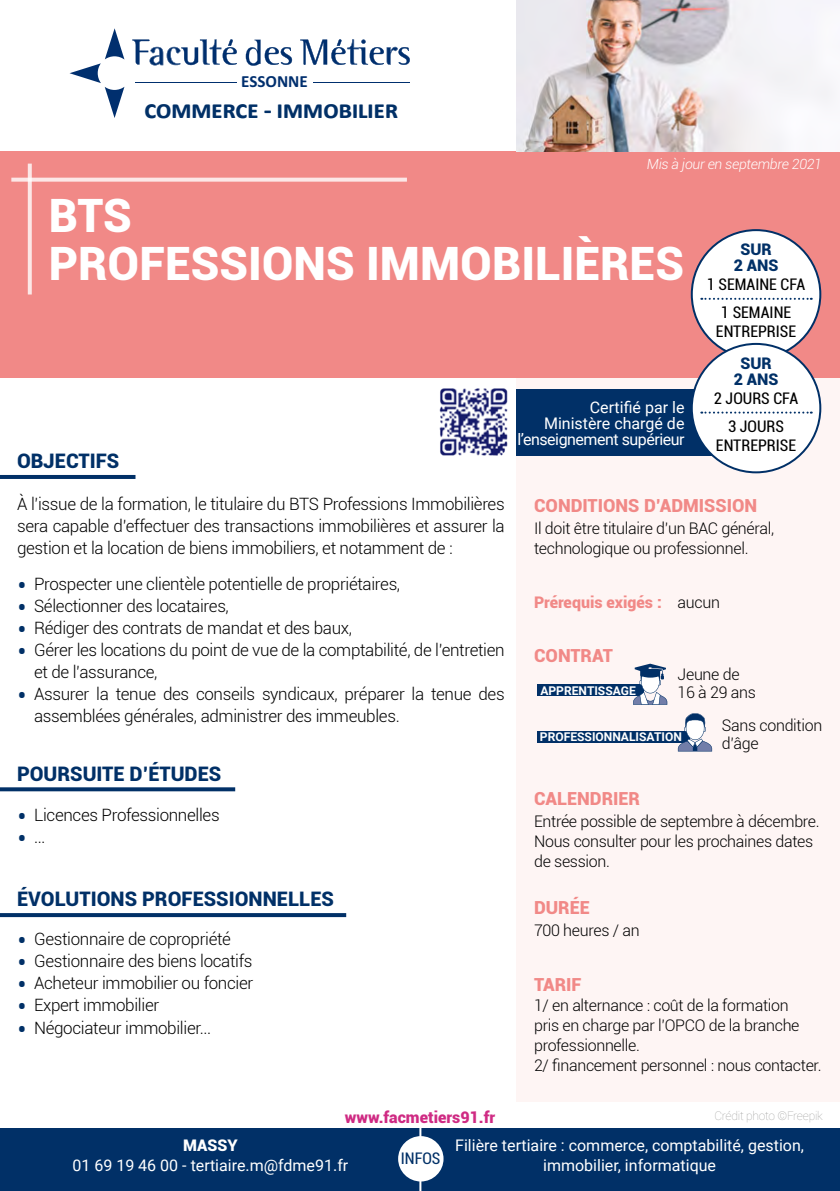
<style>
.page{position:relative;width:840px;height:1191px;background:#fff}
.page>*{position:absolute;margin:0;border:0;box-sizing:border-box;transform-origin:0 0}
.t1{font:900 46px/48px "Roboto";color:#fff}
.t2{font:300 30px "Roboto";color:#013067}
.t3{font:700 26.2px "Calibri";letter-spacing:-.02em;color:#013067}
.t4{font:700 22.2px "Calibri";color:#002f6e}
.t5{font:900 20px "Roboto";color:#013067}
.t6{font:900 18px "Roboto";color:#f18987}
.t7{font:300 17px/22px "Roboto";letter-spacing:-.02em;color:#000}
.t8{font:700 17px "Calibri";color:#002f6e}
.t9{font:300 16px/20px "Roboto";letter-spacing:-.02em;color:#000}
.t10{font:16px/16px "Roboto";color:#fff;text-align:center}
.t11{font:condensed 16px/28px "Roboto";color:#000;text-align:center}
.t12{font:900 16px "Roboto";color:#cf2a83}
.t13{font:900 16px "Roboto";color:#f18987}
.t14{font:900 16px/16px "Roboto";color:#013067;text-align:center}
.t15{font:900 16px "Roboto";color:#fff}
.t16{font:condensed 16px "Roboto";color:#013067}
.t17{font:italic 300 14px "Roboto";letter-spacing:-.02em;color:#fff}
.t18{font:700 12px "Roboto";color:#fff}
.t19{font:100 12px "Roboto";letter-spacing:-.02em;color:#9d9d9c}
.s1{font-size:30px;color:#013067}
</style>
<div class="page">
<hr style="left:135px;top:82px;width:101px;height:1px;background:#002f6e">
<hr style="left:313px;top:82px;width:97px;height:1px;background:#002f6e">
<svg style="left:132px;top:39px;width:105px;height:27px"></svg>
<svg style="left:245px;top:40px;width:47px;height:26px"></svg>
<svg style="left:300px;top:39px;width:109px;height:26px"></svg>
<svg style="left:69px;top:28px;width:55px;height:90px"></svg>
<div style="left:516px;top:369px;width:323px;height:732px;background:#fef5f4"></div>
<div style="left:0;top:151px;width:839px;height:227px;background:#f18987"></div>
<svg style="left:28px;top:164px;width:4px;height:130px"></svg>
<svg style="left:11px;top:178px;width:395px;height:4px;fill:#fce7e7"></svg>
<div style="left:0;top:1128px;width:839px;height:63px;background:#013067"></div>
<hr style="left:419px;top:1123px;width:2px;height:68px;background:#fff">
<div style="left:398px;top:1136px;width:45px;height:45px;background:#fff;border-radius:50%"></div>
<img style="left:439px;top:388px;width:69px;height:68px">
<img style="left:516px;top:0;width:323px;height:151px">
<hr style="left:0;top:475px;width:135px;height:4px;background:#013067">
<svg style="left:0;top:787px;width:235px;height:4px"></svg>
<svg style="left:0;top:913px;width:346px;height:4px"></svg>
<div style="left:536px;top:731px;width:153px;height:11px;background:#013067"></div>
<svg style="left:677px;top:713px;width:34px;height:38px"></svg>
<div style="left:537px;top:684px;width:106px;height:12px;background:#013067"></div>
<svg style="left:633px;top:663px;width:34px;height:42px"></svg>
<div style="left:516px;top:389px;width:196px;height:67px;background:#013067"></div>
<div style="left:691px;top:230px;width:128px;height:128px;background:#fff;border-radius:50%"></div>
<svg style="left:701px;top:298px;width:110px;height:2px"></svg>
<div style="left:691px;top:344px;width:128px;height:128px;background:#fff;border-radius:50%"></div>
<svg style="left:701px;top:411px;width:110px;height:2px"></svg>
<p class="t8" style="left:241px;top:70px;width:68px">ESSONNE</p>
<h3 class="t4" style="left:176px;top:87px;width:192px">Centre de Format ion</h3>
<h3 class="t3" style="left:144px;top:91px;width:255px">commerce - immobilier</h3>
<p class="t17" style="left:646px;top:155px;width:176px">Mis à jour en septembre 2021</p>
<h1 class="t1" style="left:49px;top:190px;width:636px">BTS<br>PROFESSIONS IMMOBILIÈRES</h1>
<p class="t10" style="left:517px;top:398px;width:168px;text-align:right">Certifié par le<br>Ministère chargé de l’enseignement supérieur</p>
<p class="t14" style="left:733px;top:241px;width:46px">SUR<br>2 ANS</p>
<p class="t11" style="left:706px;top:269px;width:100px">1 SEMAINE CFA<br>1 SEMAINE</p>
<p class="t11" style="left:715px;top:317px;width:82px">ENTREPRISE</p>
<p class="t14" style="left:733px;top:354px;width:46px">SUR<br>2 ANS</p>
<p class="t11" style="left:713px;top:383px;width:86px">2 JOURS CFA<br>3 JOURS</p>
<p class="t11" style="left:715px;top:430px;width:82px">ENTREPRISE</p>
<p class="t5" style="left:17px;top:447px;width:104px">OBJECTIFS</p>
<p class="t7" style="left:17px;top:492px;width:489px;text-align:justify">À l’issue de la formation, le titulaire du BTS Professions Immobilières sera capable d’effectuer des transactions immobilières et assurer la gestion et la location de biens immobiliers, et notamment de :</p>
<p class="t7" style="left:17px;top:572px;width:384px"><span class="s1">•</span> Prospecter une clientèle potentielle de propriétaires,</p>
<p class="t7" style="left:17px;top:594px;width:213px"><span class="s1">•</span> Sélectionner des locataires,</p>
<p class="t7" style="left:17px;top:616px;width:336px"><span class="s1">•</span> Rédiger des contrats de mandat et des baux,</p>
<p class="t7" style="left:34px;top:638px;width:472px;text-indent:-17px"><span class="s1">•</span> Gérer les locations du point de vue de la comptabilité, de l’entretien et de l’assurance,</p>
<p class="t7" style="left:34px;top:682px;width:472px;text-indent:-17px"><span class="s1">•</span> Assurer la tenue des conseils syndicaux, préparer la tenue des assemblées générales, administrer des immeubles.</p>
<p class="t5" style="left:17px;top:759px;width:206px">POURSUITE D’ÉTUDES</p>
<p class="t7" style="left:17px;top:803px;width:204px"><span class="s1">•</span> Licences Professionnelles</p>
<h2 class="t2" style="left:17px;top:817px;width:29px">• <sup>…</sup></h2>
<p class="t5" style="left:17px;top:884px;width:318px">ÉVOLUTIONS PROFESSIONNELLES</p>
<p class="t7" style="left:17px;top:928px;width:215px"><span class="s1">•</span> Gestionnaire de copropriété</p>
<p class="t7" style="left:17px;top:950px;width:237px"><span class="s1">•</span> Gestionnaire des biens locatifs</p>
<p class="t7" style="left:17px;top:972px;width:237px"><span class="s1">•</span> Acheteur immobilier ou foncier</p>
<p class="t7" style="left:17px;top:994px;width:144px"><span class="s1">•</span> Expert immobilier</p>
<p class="t7" style="left:17px;top:1016px;width:196px"><span class="s1">•</span> Négociateur immobilier...</p>
<p class="t6" style="left:533px;top:493px;width:224px">CONDITIONS D’ADMISSION</p>
<p class="t9" style="left:533px;top:517px;width:241px">Il doit être titulaire d’un BAC général, technologique ou professionnel.</p>
<p class="t13" style="left:533px;top:590px;width:129px">Prérequis exigés :</p>
<p class="t6" style="left:533px;top:642px;width:80px">CONTRAT</p>
<p class="t9" style="left:677px;top:591px;width:44px">aucun</p>
<p class="t9" style="left:677px;top:665px;width:80px;line-height:18px">Jeune de<br>16 à 29 ans</p>
<p class="t9" style="left:721px;top:716px;width:102px;line-height:18px">Sans condition d’âge</p>
<p class="t18" style="left:540px;top:682px;width:97px">APPRENTISSAGE</p>
<p class="t18" style="left:539px;top:728px;width:143px">PROFESSIONNALISATION</p>
<p class="t6" style="left:533px;top:786px;width:107px">CALENDRIER</p>
<p class="t9" style="left:533px;top:810px;width:287px">Entrée possible de septembre à décembre.<br>Nous consulter pour les prochaines dates de session.</p>
<p class="t6" style="left:533px;top:895px;width:57px">DURÉE</p>
<p class="t9" style="left:533px;top:919px;width:107px">700 heures / an</p>
<p class="t6" style="left:533px;top:971px;width:49px">TARIF</p>
<p class="t9" style="left:533px;top:994px;width:289px">1/ en alternance : coût de la formation<br>pris en charge par l’OPCO de la branche professionnelle.<br>2/ financement personnel : nous contacter.</p>
<p class="t12" style="left:344px;top:1106px;width:152px">www.facmetiers91.fr</p>
<p class="t19" style="left:714px;top:1107px;width:110px">Crédit photo ©Freepik</p>
<p class="t10" style="left:455px;top:1135px;width:350px;line-height:20px">Filière tertiaire : commerce, comptabilité, gestion, immobilier, informatique</p>
<p class="t15" style="left:183px;top:1134px;width:56px">MASSY</p>
<p class="t10" style="left:72px;top:1157px;width:277px">01 69 19 46 00 - tertiaire.m@fdme91.fr</p>
<p class="t16" style="left:400px;top:1146px;width:41px">INFOS</p>
</div>
